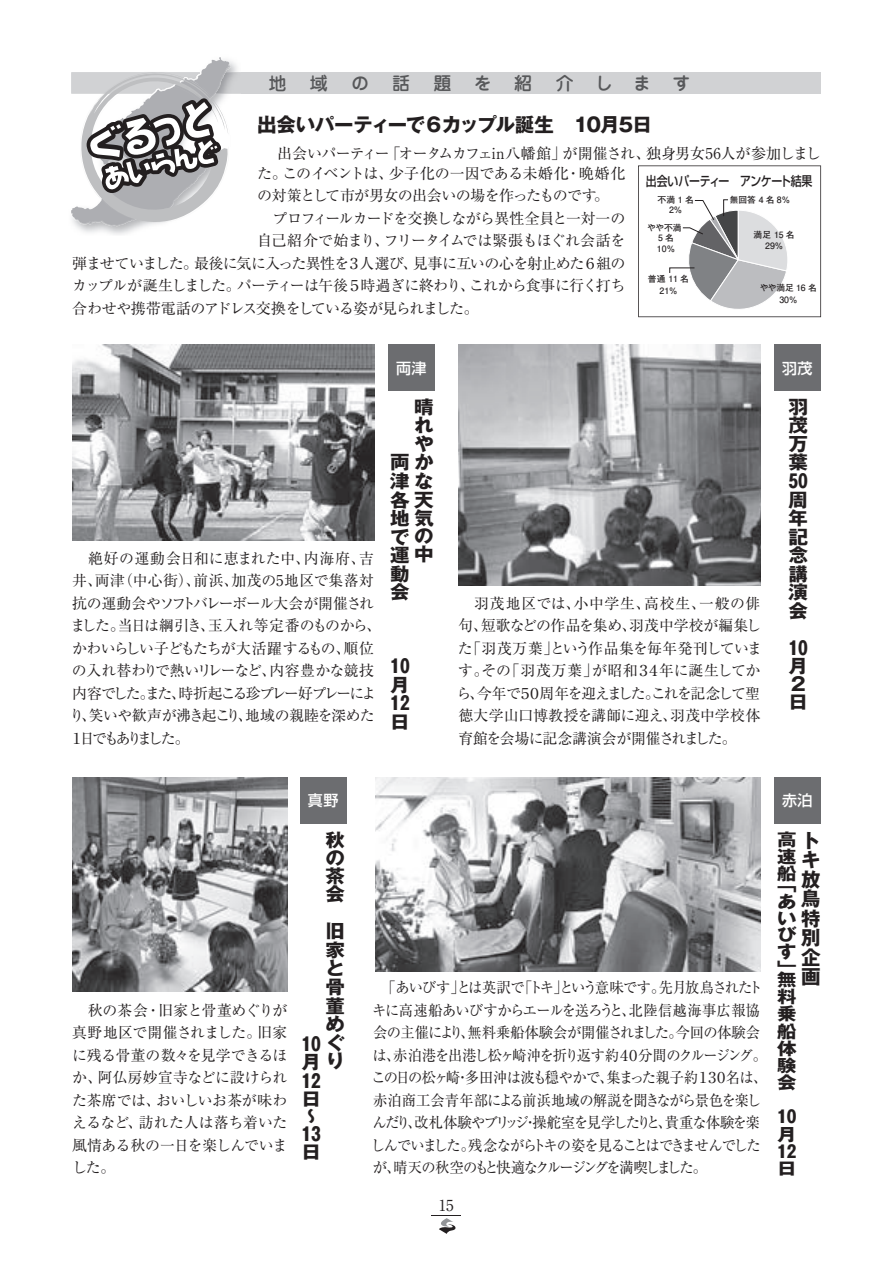
<style>
.page{position:relative;width:893px;height:1263px;background:#fff}
.page>*{position:absolute;margin:0;border:0;box-sizing:border-box;transform-origin:0 0}
.t1{font:700 19.5px/19.5px "Gothic MB101 Pro";letter-spacing:-.06em;color:#231f20;text-align:justify}
.t2{font:700 18.6px/18.6px "Gothic MB101 Pro";color:#231f20;text-align:justify;scale:1.05 1}
.t3{font:500 18px "Jun 34 Pro";letter-spacing:1.2em;color:#57585a}
.t4{font:700 17.1px/17.1px "Gothic MB101 Pro";color:#231f20;text-align:justify;scale:1.14 1}
.t5{font:15.15px "Ryumin Pro";color:#231f20}
.t6{font:15px/22.5px "Ryumin Pro";letter-spacing:-.045em;color:#231f20}
.t7{font:15px/22.5px "Ryumin Pro";letter-spacing:-.075em;color:#231f20;scale:.95 1}
.t8{font:15px/22.5px "Ryumin Pro";letter-spacing:-.01em;color:#231f20}
.t9{font:15px "Ryumin Pro";letter-spacing:-.065em;color:#231f20}
.t10{font:500 15px "Shin Go Pro";letter-spacing:.025em;color:#fff}
.t11{font:500 13.05px "Shin Go Pro";letter-spacing:-.03em;color:#231f20;scale:.83 1}
.t12{font:700 8.7px/11.7px "Futo Go B101 Pro";color:#231f20;text-align:center}
</style>
<div class="page">
<svg style="left:432px;top:1215px;width:29px;height:19px"></svg>
<div style="left:71px;top:72px;width:750px;height:22px;background:#d1d2d4"></div>
<div style="left:774px;top:344px;width:47px;height:47px;background:#6c6d70"></div>
<div style="left:774px;top:777px;width:47px;height:47px;background:#6c6d70"></div>
<div style="left:388px;top:344px;width:47px;height:47px;background:#6c6d70"></div>
<div style="left:300px;top:777px;width:47px;height:47px;background:#6c6d70"></div>
<img style="left:458px;top:344px;width:302px;height:242px">
<img style="left:375px;top:777px;width:385px;height:195px">
<img style="left:72px;top:344px;width:302px;height:197px">
<img style="left:72px;top:777px;width:215px;height:215px">
<svg style="left:638px;top:165px;width:183px;height:152px"></svg>
<img style="left:231px;top:72px;width:10px;height:22px">
<svg style="left:70px;top:57px;width:161px;height:169px"></svg>
<p class="t3" style="left:269px;top:69px;width:19px">地</p>
<p class="t3" style="left:310px;top:69px;width:19px">域</p>
<p class="t3" style="left:351px;top:69px;width:19px">の</p>
<p class="t3" style="left:392px;top:69px;width:19px">話</p>
<p class="t3" style="left:433px;top:69px;width:100px">題を紹</p>
<p class="t3" style="left:556px;top:69px;width:136px">介します</p>
<h1 class="t1" style="left:257px;top:112px;width:396px">出会いパーティーで６カップル誕生　10月5日</h1>
<p class="t6" style="left:257px;top:142px;width:565px;line-height:20.2px;text-indent:20px">出会いパーティー「オータムカフェin八幡館」が開催され、独身男女56人が参加しました。このイベントは、少子化の一因である未婚化・晩婚化</p>
<p class="t6" style="left:257px;top:183px;width:353px">の対策として市が男女の出会いの場を作ったものです。</p>
<p class="t6" style="left:257px;top:206px;width:370px">　プロフィールカードを交換しながら異性全員と一対一の</p>
<p class="t6" style="left:257px;top:228px;width:370px">自己紹介で始まり、フリータイムでは緊張もほぐれ会話を</p>
<p class="t9" style="left:72px;top:251px;width:555px">弾ませていました。最後に気に入った異性を３人選び、見事に互いの心を射止めた６組の</p>
<p class="t9" style="left:72px;top:274px;width:555px">カップルが誕生しました。パーティーは午後５時過ぎに終わり、これから食事に行く打ち</p>
<p class="t6" style="left:72px;top:296px;width:408px">合わせや携帯電話のアドレス交換をしている姿が見られました。</p>
<p class="t11" style="left:646px;top:170px;width:202px">出会いパーティー　アンケート結果</p>
<p class="t12" style="left:658px;top:194px;width:38px;line-height:10.2px">不満 1 名<br>2%</p>
<p class="t12" style="left:730px;top:193px;width:62px">無回答 4 名 8%</p>
<p class="t12" style="left:647px;top:222px;width:36px;line-height:10.2px">やや不満<br>5名<br>10%</p>
<p class="t12" style="left:754px;top:227px;width:43px">満足 15 名<br>29%</p>
<p class="t12" style="left:760px;top:281px;width:59px">やや満足 16 名<br>30%</p>
<p class="t12" style="left:648px;top:272px;width:43px">普通 11 名<br>21%</p>
<p class="t6" style="left:69px;top:546px;width:314px">　絶好の運動会日和に恵まれた中、内海府、吉井、両津（中心街）、前浜、加茂の5地区で集落対抗の運動会やソフトバレーボール大会が開催されました。当日は綱引き、玉入れ等定番のものから、かわいらしい子どもたちが大活躍するもの、順位の入れ替わりで熱いリレーなど、内容豊かな競技内容でした。また、時折起こる珍プレー好プレーにより、笑いや歓声が沸き起こり、地域の親睦を深めた<br>１日でもありました。</p>
<p class="t10" style="left:396px;top:355px;width:32px">両津</p>
<p class="t2" style="left:414px;top:395px;width:19px">晴</p>
<p class="t2" style="left:414px;top:414px;width:20px">れ</p>
<p class="t2" style="left:414px;top:432px;width:19px">や</p>
<p class="t2" style="left:390px;top:451px;width:42px">両か</p>
<p class="t2" style="left:390px;top:469px;width:42px">津な</p>
<p class="t2" style="left:390px;top:488px;width:43px">各天</p>
<p class="t2" style="left:390px;top:506px;width:43px">地気</p>
<p class="t2" style="left:390px;top:525px;width:42px">での</p>
<p class="t2" style="left:390px;top:543px;width:42px">運中</p>
<p class="t2" style="left:390px;top:562px;width:19px">動</p>
<p class="t2" style="left:390px;top:580px;width:20px">会</p>
<p class="t2" style="left:390px;top:655px;width:20px;text-align:left">10月<br>12日</p>
<p class="t8" style="left:456px;top:591px;width:307px">　羽茂地区では、小中学生、高校生、一般の俳句、短歌などの作品を集め、羽茂中学校が編集した「羽茂万葉」という作品集を毎年発刊しています。その「羽茂万葉」が昭和３４年に誕生してから、今年で５０周年を迎えました。これを記念して聖徳大学山口博教授を講師に迎え、羽茂中学校体育館を会場に記念講演会が開催されました。</p>
<p class="t10" style="left:782px;top:355px;width:32px">羽茂</p>
<p class="t2" style="left:788px;top:395px;width:20px">羽茂万葉50周年記念講演会</p>
<p class="t2" style="left:788px;top:636px;width:20px;line-height:18px;text-align:left">10月<br>２日</p>
<p class="t6" style="left:72px;top:998px;width:217px;text-align:justify">　秋の茶会・旧家と骨董めぐりが真野地区で開催されました。旧家に残る骨董の数々を見学できるほか、阿仏房妙宣寺などに設けられた茶席では、おいしいお茶が味わえるなど、訪れた人は落ち着いた風情ある秋の一日を楽しんでいました。</p>
<p class="t10" style="left:308px;top:788px;width:32px">真野</p>
<p class="t2" style="left:325px;top:828px;width:20px;line-height:18.1px">秋の茶会</p>
<p class="t2" style="left:325px;top:920px;width:18px">旧</p>
<p class="t2" style="left:325px;top:938px;width:20px">家</p>
<p class="t2" style="left:325px;top:957px;width:18px">と</p>
<p class="t2" style="left:325px;top:975px;width:19px">骨</p>
<p class="t2" style="left:325px;top:994px;width:19px">董</p>
<p class="t2" style="left:325px;top:1012px;width:19px">め</p>
<p class="t2" style="left:301px;top:1032px;width:43px">10ぐ</p>
<p class="t2" style="left:301px;top:1050px;width:40px">月り</p>
<p class="t2" style="left:301px;top:1069px;width:20px">12</p>
<p class="t2" style="left:301px;top:1087px;width:17px">日</p>
<p class="t2" style="left:301px;top:1105px;width:14px">〜</p>
<p class="t2" style="left:301px;top:1122px;width:20px">13</p>
<p class="t2" style="left:301px;top:1140px;width:17px">日</p>
<p class="t7" style="left:371px;top:975px;width:419px">　「あいびす」とは英訳で「トキ」という意味です。先月放鳥されたトキに高速船あいびすからエールを送ろうと、北陸信越海事広報協会の主催により、無料乗船体験会が開催されました。今回の体験会は、赤泊港を出港し松ヶ崎沖を折り返す約４０分間のクルージング。この日の松ヶ崎・多田沖は波も穏やかで、集まった親子約１３０名は、赤泊商工会青年部による前浜地域の解説を聞きながら景色を楽しんだり、改札体験やブリッジ・操舵室を見学したりと、貴重な体験を楽しんでいました。残念ながらトキの姿を見ることはできませんでしたが、晴天の秋空のもと快適なクルージングを満喫しました。</p>
<p class="t5" style="left:439px;top:1193px;width:16px">15</p>
<p class="t10" style="left:782px;top:788px;width:32px">赤泊</p>
<p class="t4" style="left:777px;top:828px;width:18px">高速船</p>
<p class="t4" style="left:777px;top:874px;width:19px">「あいびす」</p>
<p class="t4" style="left:777px;top:969px;width:19px">無料乗船体験会</p>
<h1 class="t1" style="left:801px;top:828px;width:21px">トキ放鳥特別企画</h1>
<p class="t4" style="left:777px;top:1106px;width:19px;text-align:left">10月<br>12日</p>
</div>
